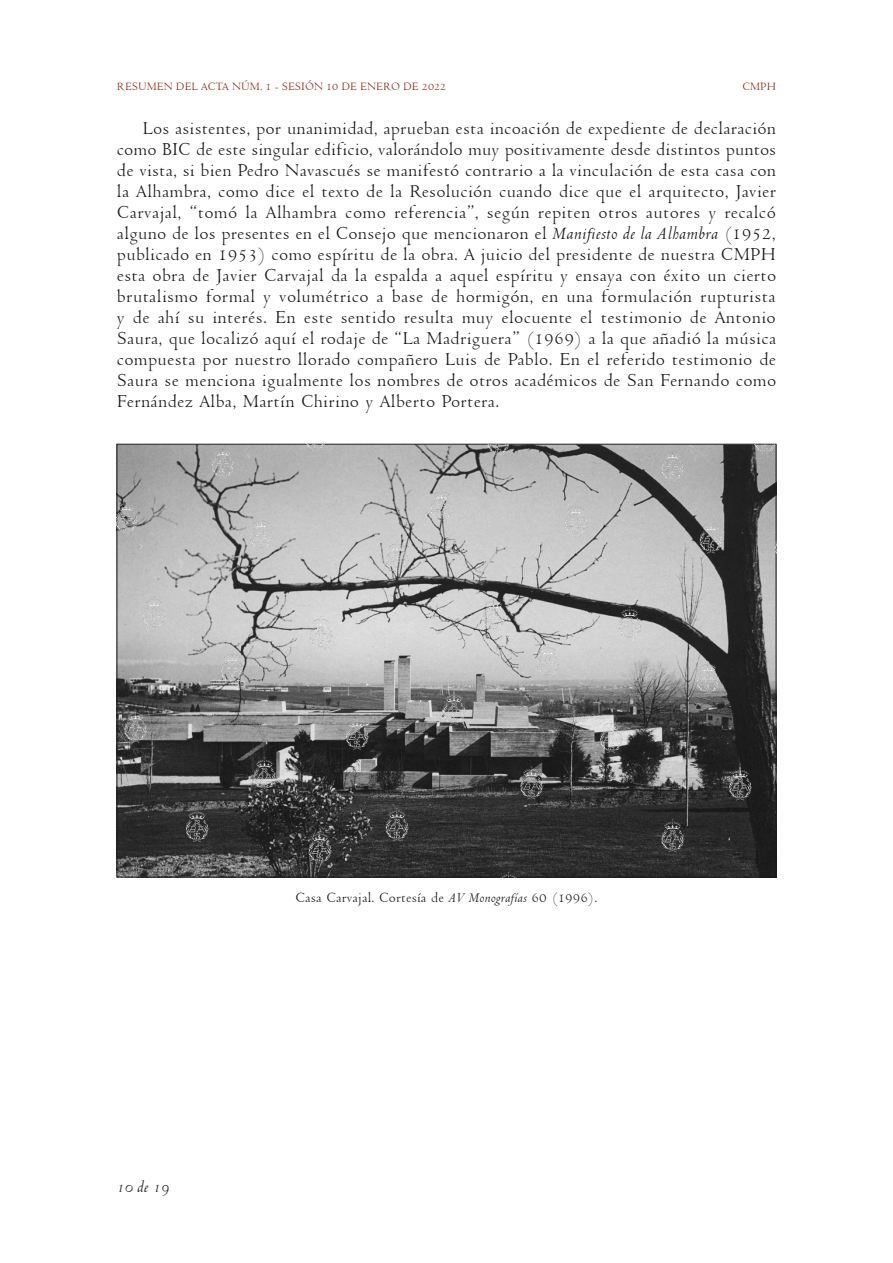
<style>
.page{position:relative;width:893px;height:1263px;background:#fff}
.page>*{position:absolute;margin:0;border:0;box-sizing:border-box;transform-origin:0 0}
.t1{font:19.5px/21px "Venetian 301 BT";letter-spacing:.01em;color:#1a171c;text-align:justify}
.t2{font:italic 18px "Venetian 301 BT";color:#1a171c}
.t3{font:15px "Venetian 301 BT";color:#1a171c}
.t4{font:12px "Venetian 301 BT";color:#8b2312}
.s1{font-style:italic}
</style>
<div class="page">
<img style="left:119px;top:446px;width:655px;height:429px">
<p class="t4" style="left:117px;top:80px;width:331px">RESUMEN DEL ACTA NÚM. 1 - SESIÓN 10 DE ENERO DE 2022</p>
<p class="t4" style="left:742px;top:80px;width:35px">CMPH</p>
<p class="t1" style="left:117px;top:118px;width:661px;text-indent:26px">Los asistentes, por unanimidad, aprueban esta incoación de expediente de declaración como BIC de este singular edificio, valorándolo muy positivamente desde distintos puntos de vista, si bien Pedro Navascués se manifestó contrario a la vinculación de esta casa con la Alhambra, como dice el texto de la Resolución cuando dice que el arquitecto, Javier Carvajal, “tomó la Alhambra como referencia”, según repiten otros autores y recalcó alguno de los presentes en el Consejo que mencionaron el <span class="s1">Manifiesto de la Alhambra</span> (1952, publicado en 1953) como espíritu de la obra. A juicio del presidente de nuestra CMPH esta obra de Javier Carvajal da la espalda a aquel espíritu y ensaya con éxito un cierto brutalismo formal y volumétrico a base de hormigón, en una formulación rupturista y de ahí su interés. En este sentido resulta muy elocuente el testimonio de Antonio Saura, que localizó aquí el rodaje de “La Madriguera” (1969) a la que añadió la música compuesta por nuestro llorado compañero Luis de Pablo. En el referido testimonio de Saura se menciona igualmente los nombres de otros académicos de San Fernando como Fernández Alba, Martín Chirino y Alberto Portera.</p>
<p class="t2" style="left:117px;top:1177px;width:54px">10 de 19</p>
<p class="t3" style="left:295px;top:889px;width:304px">Casa Carvajal. Cortesía de <span class="s1">AV Monografías</span> 60 (1996).</p>
</div>
